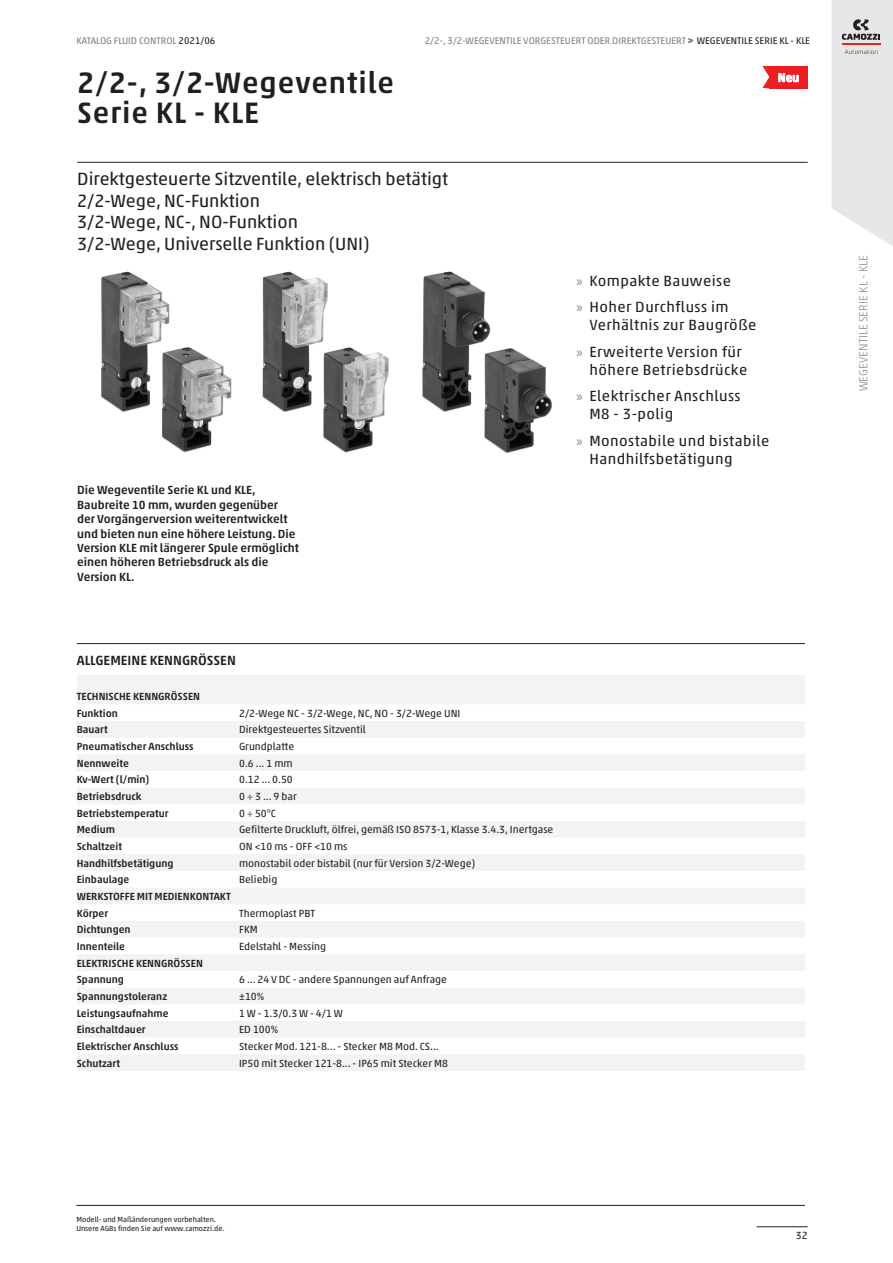
<style>
.page{position:relative;width:893px;height:1263px;background:#fff}
.page>*{position:absolute;margin:0;border:0;box-sizing:border-box;transform-origin:0 0}
.overtureTitle_value{font:500 30px/30px "Akko W1 G";letter-spacing:.03em;color:#231f20}
.overtureSubtitle_val{font:18px/21.6px "Akko W1 G";color:#231f20}
.characteristics_valu{font:15px/18px "Akko W1 G";letter-spacing:.03em;color:#231f20}
.sectionTitle_value{font:500 13.5px "Akko W1 G";color:#231f20}
.normalBold_value{font:500 12px/14.4px "Akko W1 G";color:#231f20}
.t1{font:300 12px "Akko W1 G";color:#939598}
.newsText_value{font:500 12px "Akko W1 G";color:#fff}
.properties_value{font:10.5px "Akko W1 G";color:#231f20}
.properties_name{font:500 10.5px "Akko W1 G";color:#231f20}
.sec4R{font:10.5px "Akko W1 G";color:#231f20}
.headTitleR{font:9.75px "Akko W1 G";color:#808285}
.footTitleR{font:9.75px "Akko W1 G";color:#808285}
.footNotesR{font:7.5px/9px "Akko W1 G";color:#231f20}
.s1{color:#231f20}
.s2{font-size:9px}
.s3{font-family:"Myriad Pro";color:#808285}
</style>
<div class="page">
<hr style="left:757px;top:1226px;width:51px;height:1px;background:#231f20">
<svg style="left:831px;top:0;width:62px;height:246px;background:#e4e4e6"></svg>
<svg style="left:688px;top:38px;width:5px;height:5px"></svg>
<hr style="left:77px;top:162px;width:731px;height:1px;background:#231f20">
<hr style="left:76px;top:1205px;width:729px;height:1px;background:#231f20">
<svg style="left:77px;top:675px;width:728px;height:396px;fill:#f2f3f4"></svg>
<hr style="left:77px;top:643px;width:728px;height:1px;background:#231f20">
<img style="left:101px;top:271px;width:451px;height:182px">
<div style="left:769px;top:66px;width:39px;height:22px;background:#ee1d23"></div>
<svg style="left:778px;top:73px;width:21px;height:10px"></svg>
<svg style="left:762px;top:66px;width:7px;height:22px"></svg>
<p class="footTitleR" style="left:76px;top:33px;width:140px">KATALOG FLUID CONTROL <span class="s1">2021/06</span></p>
<p class="headTitleR" style="left:425px;top:33px;width:387px">2/2-, 3/2-WEGEVENTILE VORGESTEUERT ODER DIREKTGESTEUERT <span class="s2">&gt;</span> <span class="s1">WEGEVENTILE SERIE KL - KLE</span></p>
<p class="overtureTitle_value" style="left:77px;top:66px;width:318px">2/2-, 3/2-Wegeventile<br>Serie KL - KLE</p>
<p class="overtureSubtitle_val" style="left:77px;top:167px;width:372px">Direktgesteuerte Sitzventile, elektrisch betätigt 2/2-Wege, NC-Funktion<br>3/2-Wege, NC-, NO-Funktion<br>3/2-Wege, Universelle Funktion (UNI)</p>
<p class="normalBold_value" style="left:77px;top:482px;width:223px">Die Wegeventile Serie KL und KLE, Baubreite 10 mm, wurden gegenüber der Vorgängerversion weiterentwickelt und bieten nun eine höhere Leistung. Die Version KLE mit längerer Spule ermöglicht einen höheren Betriebsdruck als die Version KL.</p>
<p class="newsText_value" style="left:778px;top:69px;width:23px">Neu</p>
<p class="characteristics_valu" style="left:577px;top:270px;width:156px"><span class="s3">»</span> Kompakte Bauweise</p>
<p class="characteristics_valu" style="left:589px;top:297px;width:169px;text-indent:-13px"><span class="s3">»</span> Hoher Durchfluss im<br>Verhältnis zur Baugröße</p>
<p class="characteristics_valu" style="left:589px;top:341px;width:159px;text-indent:-13px"><span class="s3">»</span> Erweiterte Version für höhere Betriebsdrücke</p>
<p class="characteristics_valu" style="left:589px;top:386px;width:153px;text-indent:-13px"><span class="s3">»</span> Elektrischer Anschluss<br>M8 - 3-polig</p>
<p class="characteristics_valu" style="left:589px;top:431px;width:182px;text-indent:-13px"><span class="s3">»</span> Monostabile und bistabile<br>Handhilfsbetätigung</p>
<p class="sectionTitle_value" style="left:77px;top:651px;width:161px">ALLGEMEINE KENNGRÖSSEN</p>
<p class="properties_name" style="left:77px;top:689px;width:125px">TECHNISCHE KENNGRÖSSEN</p>
<p class="properties_name" style="left:77px;top:705px;width:43px">Funktion</p>
<p class="properties_value" style="left:239px;top:705px;width:223px">2/2-Wege NC - 3/2-Wege, NC, NO - 3/2-Wege UNI</p>
<p class="properties_name" style="left:77px;top:722px;width:33px">Bauart</p>
<p class="properties_value" style="left:239px;top:722px;width:128px">Direktgesteuertes Sitzventil</p>
<p class="properties_name" style="left:77px;top:739px;width:118px">Pneumatischer Anschluss</p>
<p class="properties_value" style="left:239px;top:739px;width:57px">Grundplatte</p>
<p class="properties_name" style="left:77px;top:755px;width:54px">Nennweite</p>
<p class="properties_value" style="left:239px;top:755px;width:55px">0.6 ... 1 mm</p>
<p class="properties_name" style="left:77px;top:772px;width:74px">Kv-Wert (l/min)</p>
<p class="properties_value" style="left:239px;top:772px;width:55px">0.12 ... 0.50</p>
<p class="properties_name" style="left:77px;top:789px;width:66px">Betriebsdruck</p>
<p class="properties_value" style="left:239px;top:789px;width:59px">0 ÷ 3 ... 9 bar</p>
<p class="properties_name" style="left:77px;top:805px;width:93px">Betriebstemperatur</p>
<p class="properties_value" style="left:239px;top:805px;width:38px">0 ÷ 50°C</p>
<p class="properties_name" style="left:77px;top:822px;width:40px">Medium</p>
<p class="properties_value" style="left:239px;top:822px;width:316px">Gefilterte Druckluft, ölfrei, gemäß ISO 8573-1, Klasse 3.4.3, Inertgase</p>
<p class="properties_name" style="left:77px;top:839px;width:47px">Schaltzeit</p>
<p class="properties_value" style="left:239px;top:839px;width:110px">ON &lt;10 ms - OFF &lt;10 ms</p>
<p class="properties_name" style="left:77px;top:855px;width:98px">Handhilfsbetätigung</p>
<p class="properties_value" style="left:239px;top:855px;width:238px">monostabil oder bistabil (nur für Version 3/2-Wege)</p>
<p class="properties_name" style="left:77px;top:872px;width:54px">Einbaulage</p>
<p class="properties_value" style="left:239px;top:872px;width:40px">Beliebig</p>
<p class="properties_name" style="left:77px;top:889px;width:155px">WERKSTOFFE MIT MEDIENKONTAKT</p>
<p class="properties_name" style="left:77px;top:905px;width:33px">Körper</p>
<p class="properties_value" style="left:239px;top:905px;width:77px">Thermoplast PBT</p>
<p class="properties_name" style="left:77px;top:922px;width:55px">Dichtungen</p>
<p class="properties_value" style="left:239px;top:922px;width:20px">FKM</p>
<p class="properties_name" style="left:77px;top:939px;width:50px">Innenteile</p>
<p class="properties_value" style="left:239px;top:939px;width:89px">Edelstahl - Messing</p>
<p class="properties_name" style="left:77px;top:955px;width:128px">ELEKTRISCHE KENNGRÖSSEN</p>
<p class="properties_name" style="left:77px;top:972px;width:49px">Spannung</p>
<p class="properties_value" style="left:239px;top:972px;width:209px">6 ... 24 V DC - andere Spannungen auf Anfrage</p>
<p class="properties_name" style="left:77px;top:989px;width:92px">Spannungstoleranz</p>
<p class="properties_value" style="left:239px;top:989px;width:27px">±10%</p>
<p class="properties_name" style="left:77px;top:1005px;width:93px">Leistungsaufnahme</p>
<p class="properties_value" style="left:239px;top:1005px;width:105px">1 W - 1.3/0.3 W - 4/1 W</p>
<p class="properties_name" style="left:77px;top:1022px;width:70px">Einschaltdauer</p>
<p class="properties_value" style="left:239px;top:1022px;width:41px">ED 100%</p>
<p class="properties_name" style="left:77px;top:1039px;width:103px">Elektrischer Anschluss</p>
<p class="properties_value" style="left:239px;top:1039px;width:201px">Stecker Mod. 121-8... - Stecker M8 Mod. CS...</p>
<p class="properties_name" style="left:77px;top:1055px;width:45px">Schutzart</p>
<p class="properties_value" style="left:239px;top:1055px;width:210px">IP50 mit Stecker 121-8... - IP65 mit Stecker M8</p>
<p class="t1" style="left:855px;top:391px;width:138px;rotate:-90deg">WEGEVENTILE SERIE KL - KLE</p>
<p class="footNotesR" style="left:76px;top:1214px;width:150px">Modell- und Maßänderungen vorbehalten.<br>Unsere AGBs finden Sie auf www.camozzi.de.</p>
<p class="sec4R" style="left:796px;top:1228px;width:13px">32</p>
</div>
